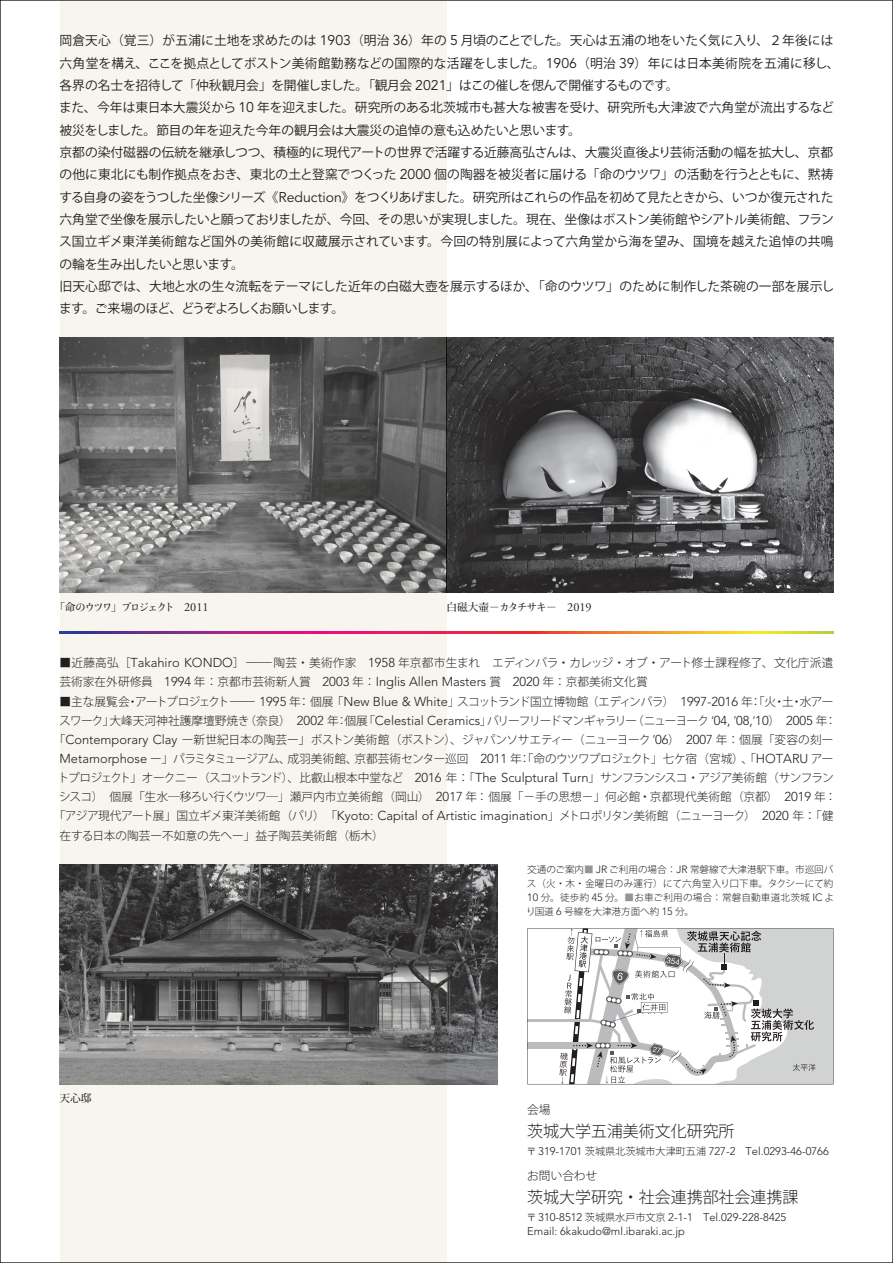
<style>
.page{position:relative;width:893px;height:1263px;background:#fff}
.page>*{position:absolute;margin:0;border:0;box-sizing:border-box;transform-origin:0 0}
.t1{font:300 15.9px "Koz Go Pro";color:#231f20}
.t2{font:300 12.9px "Avenir LT Std";color:#231f20}
.t3{font:12.75px/22.4px "Koz Go Pro";color:#231f20}
.t4{font:12.15px "Adobe Garamond Pro";color:#231f20}
.t5{font:300 11.7px "Koz Go Pro";letter-spacing:-.02em;color:#231f20}
.t6{font:300 11.7px "Koz Go Pro";color:#231f20}
.t7{font:300 11.7px "Koz Go Pro";letter-spacing:-.04em;color:#231f20}
.t8{font:300 11.7px "Koz Go Pro";letter-spacing:-.065em;color:#231f20}
.t9{font:300 11.7px "Koz Go Pro";letter-spacing:-.055em;color:#231f20}
.t10{font:300 11.7px "Koz Go Pro";letter-spacing:-.05em;color:#231f20}
.t11{font:300 11.7px "Koz Go Pro";letter-spacing:.02em;color:#231f20}
.t12{font:300 11.7px "Koz Go Pro";letter-spacing:-.12em;color:#231f20}
.t13{font:300 11.7px "Koz Go Pro";letter-spacing:-.135em;color:#231f20}
.t14{font:300 11.7px "Koz Go Pro";letter-spacing:-.1em;color:#231f20}
.t15{font:300 11.1px/13.8px "Avenir LT Std";color:#231f20}
.t16{font:500 10.65px "Koz Min Pro";color:#231f20}
.t17{font:10.65px "Yutuki 36 PK Std W4";letter-spacing:-.175em;color:#231f20}
.t18{font:300 10.05px "Koz Go Pro";color:#231f20}
.t19{font:300 9.6px/13.8px "Koz Go Pro";color:#231f20;text-align:justify}
.s1{font-family:"Avenir LT Std";font-size:14.1px}
.s2{font-family:"Koz Min Pro";font-weight:500}
.s3{font-family:"Yutuki 36 PK Std W4";font-weight:400}
.s4{font-family:"Avenir LT Std";font-size:12.9px}
.s5{font-weight:500}
.s6{font-family:"Koz Go Pro";font-size:11.7px}
.s7{color:#939598}
.s8{font-family:"Avenir LT Std";font-size:10.5px}
.s9{font-family:"Avenir LT Std";font-size:11.1px}
.s10{font-family:"Koz Go Pro";font-size:10.05px}
</style>
<div class="page">
<div style="left:60px;top:0;width:386px;height:1263px;background:#f8f5ef"></div>
<img style="left:60px;top:338px;width:773px;height:255px">
<img style="left:60px;top:865px;width:437px;height:219px">
<svg style="left:527px;top:928px;width:306px;height:156px"></svg>
<svg style="left:60px;top:631px;width:773px;height:3px;background:#cb555b"></svg>
<p class="t3" style="left:59px;top:30px;width:782px">岡倉天心（覚三）が五浦に土地を求めたのは <span class="s1">1903</span>（明治 <span class="s1">36</span>）年の <span class="s1">5</span> 月頃のことでした。天心は五浦の地をいたく気に入り、２年後には六角堂を構え、ここを拠点としてボストン美術館勤務などの国際的な活躍をしました。<span class="s1">1906</span>（明治 <span class="s1">39</span>）年には日本美術院を五浦に移し、各界の名士を招待して「仲秋観月会」を開催しました。「観月会 <span class="s1">2021</span>」はこの催しを偲んで開催するものです。<br>また、今年は東日本大震災から <span class="s1">10</span> 年を迎えました。研究所のある北茨城市も甚大な被害を受け、研究所も大津波で六角堂が流出するなど被災をしました。節目の年を迎えた今年の観月会は大震災の追悼の意も込めたいと思います。<br>京都の染付磁器の伝統を継承しつつ、積極的に現代アートの世界で活躍する近藤高弘さんは、大震災直後より芸術活動の幅を拡大し、京都の他に東北にも制作拠点をおき、東北の土と登窯でつくった <span class="s1">2000</span> 個の陶器を被災者に届ける「命のウツワ」の活動を行うとともに、黙祷する自身の姿をうつした坐像シリーズ《<span class="s1">Reduction</span>》をつくりあげました。研究所はこれらの作品を初めて見たときから、いつか復元された六角堂で坐像を展示したいと願っておりましたが、今回、その思いが実現しました。現在、坐像はボストン美術館やシアトル美術館、フランス国立ギメ東洋美術館など国外の美術館に収蔵展示されています。今回の特別展によって六角堂から海を望み、国境を越えた追悼の共鳴の輪を生み出したいと思います。<br>旧天心邸では、大地と水の生々流転をテーマにした近年の白磁大壺を展示するほか、「命のウツワ」のために制作した茶碗の一部を展示します。ご来場のほど、どうぞよろしくお願いします。</p>
<p class="t17" style="left:54px;top:600px;width:122px"><span class="s2">「命</span>のウツワ<span class="s2">」</span>プロジェクト</p>
<p class="t4" style="left:184px;top:600px;width:26px">2011</p>
<p class="t16" style="left:446px;top:599px;width:112px">白磁大壷－<span class="s3">カタチサキ</span>－</p>
<p class="t4" style="left:567px;top:600px;width:26px">2019</p>
<p class="t5" style="left:368px;top:655px;width:467px"><span class="s4">1958</span> 年京都市生まれ　エディンバラ・カレッジ・オブ・アート修士課程修了、文化庁派遣</p>
<p class="t11" style="left:60px;top:655px;width:299px"><span class="s5">■</span>近藤高弘［<span class="s4">Takahiro KONDO</span>］－－－陶芸・美術作家</p>
<p class="t2" style="left:164px;top:674px;width:485px">1994 <span class="s6">年：京都市芸術新人賞　</span>2003 <span class="s6">年：</span>Inglis Allen Masters <span class="s6">賞　</span>2020 <span class="s6">年：京都美術文化賞</span></p>
<p class="t6" style="left:60px;top:674px;width:95px">芸術家在外研修員</p>
<p class="t9" style="left:457px;top:694px;width:297px">スコットランド国立博物館（エディンバラ）　<span class="s4">1997-2016</span> 年</p>
<p class="t13" style="left:135px;top:694px;width:167px">アートプロジェクト－－－ <span class="s4">1995</span> 年</p>
<p class="t2" style="left:298px;top:693px;width:163px"><span class="s6">：個展「</span>New Blue &amp; White<span class="s6">」</span></p>
<p class="t5" style="left:750px;top:694px;width:28px">「：火</p>
<p class="t5" style="left:60px;top:694px;width:72px">■主な展覧会</p>
<p class="t5" style="left:800px;top:694px;width:35px">水アー</p>
<p class="t5" style="left:782px;top:694px;width:13px">土</p>
<p class="t5" style="left:127px;top:694px;width:13px">・</p>
<p class="t5" style="left:773px;top:694px;width:13px">・</p>
<p class="t5" style="left:791px;top:694px;width:13px">・</p>
<p class="t14" style="left:487px;top:713px;width:152px">バリーフリードマンギャラリー</p>
<p class="t2" style="left:363px;top:713px;width:130px"><span class="s6">「</span>Celestial Ceramics<span class="s6">」</span></p>
<p class="t5" style="left:245px;top:713px;width:96px">（奈良）　<span class="s4">2002</span> 年</p>
<p class="t5" style="left:632px;top:713px;width:197px">（ニューヨーク ʻ<span class="s4">04,</span> ʼ<span class="s4">08,</span>ʻ<span class="s4">10</span>）　<span class="s4">2005</span> 年</p>
<p class="t6" style="left:110px;top:713px;width:142px">大峰天河神社護摩壇野焼き</p>
<p class="t5" style="left:345px;top:713px;width:25px">個展</p>
<p class="t5" style="left:59px;top:713px;width:57px">スワーク」</p>
<p class="t5" style="left:54px;top:732px;width:781px">「<span class="s4">Contemporary Clay</span> ー新世紀日本の陶芸ー」ボストン美術館（ボストン）、ジャパンソサエティー（ニューヨーク ʼ<span class="s4">06</span>）　<span class="s4">2007</span> 年：個展「変容の刻ー</p>
<p class="t10" style="left:519px;top:751px;width:316px">「：命のウツワプロジェクト」七ケ宿（宮城）、「<span class="s4">HOTARU</span> アー</p>
<p class="t5" style="left:336px;top:713px;width:13px">：</p>
<p class="t5" style="left:825px;top:713px;width:13px">：</p>
<p class="t12" style="left:60px;top:751px;width:233px"><span class="s4">Metamorphose</span> ー」パラミタミュージアム、</p>
<p class="t8" style="left:58px;top:770px;width:777px">トプロジェクト」オークニー（スコットランド）、比叡山根本中堂など　<span class="s4">2016</span> 年「： <span class="s4">The Sculptural Turn</span>」サンフランシスコ・アジア美術館（サンフラン</p>
<p class="t6" style="left:59px;top:789px;width:779px">シスコ）　個展「生水―移ろい行くウツワ―」瀬戸内市立美術館（岡山）　<span class="s4">2017</span> 年：個展「－手の思想－」何必館・京都現代美術館（京都）　<span class="s4">2019</span> 年：</p>
<p class="t7" style="left:54px;top:808px;width:781px">「アジア現代アート展」国立ギメ東洋美術館（パリ）　「<span class="s4">Kyoto: Capital of Artistic imagination</span>」メトロポリタン美術館（ニューヨーク）　<span class="s4">2020</span> 年「：健</p>
<p class="t6" style="left:60px;top:827px;width:326px">在する日本の陶芸ー不如意の先へー」益子陶芸美術館（栃木(</p>
<p class="t5" style="left:354px;top:751px;width:169px">京都芸術センター巡回　<span class="s4">2011</span> 年</p>
<p class="t5" style="left:288px;top:751px;width:71px">成羽美術館、</p>
<p class="t16" style="left:60px;top:1091px;width:33px">天心邸</p>
<p class="t19" style="left:526px;top:863px;width:309px">交通のご案内<span class="s7">■</span> <span class="s8">JR</span> ご利用の場合：<span class="s8">JR</span> 常磐線で大津港駅下車。市巡回バス（火・木・金曜日のみ運行）にて六角堂入り口下車。タクシーにて約<span class="s8">10</span> 分。徒歩約 <span class="s8">45</span> 分。<span class="s7">■</span>お車ご利用の場合：常磐自動車道北茨城 <span class="s8">IC</span> より国道 <span class="s8">6</span> 号線を大津港方面へ約 <span class="s8">15</span> 分。</p>
<p class="t5" style="left:527px;top:1102px;width:25px">会場</p>
<p class="t1" style="left:527px;top:1121px;width:209px">茨城大学五浦美術文化研究所</p>
<p class="t18" style="left:526px;top:1145px;width:210px">〒 <span class="s9">319-1701</span> 茨城県北茨城市大津町五浦 <span class="s9">727-2</span></p>
<p class="t5" style="left:527px;top:1168px;width:72px">お問い合わせ</p>
<p class="t1" style="left:527px;top:1186px;width:273px">茨城大学研究・社会連携部社会連携課</p>
<p class="t15" style="left:703px;top:1210px;width:85px">Tel.029-228-8425</p>
<p class="t15" style="left:746px;top:1145px;width:85px">Tel.0293-46-0766</p>
<p class="t15" style="left:526px;top:1210px;width:168px"><span class="s10">〒</span> 310-8512 <span class="s10">茨城県水戸市文京</span> 2-1-1<br>Email 6: kakudo@ml.ibaraki.ac j p.</p>
</div>
